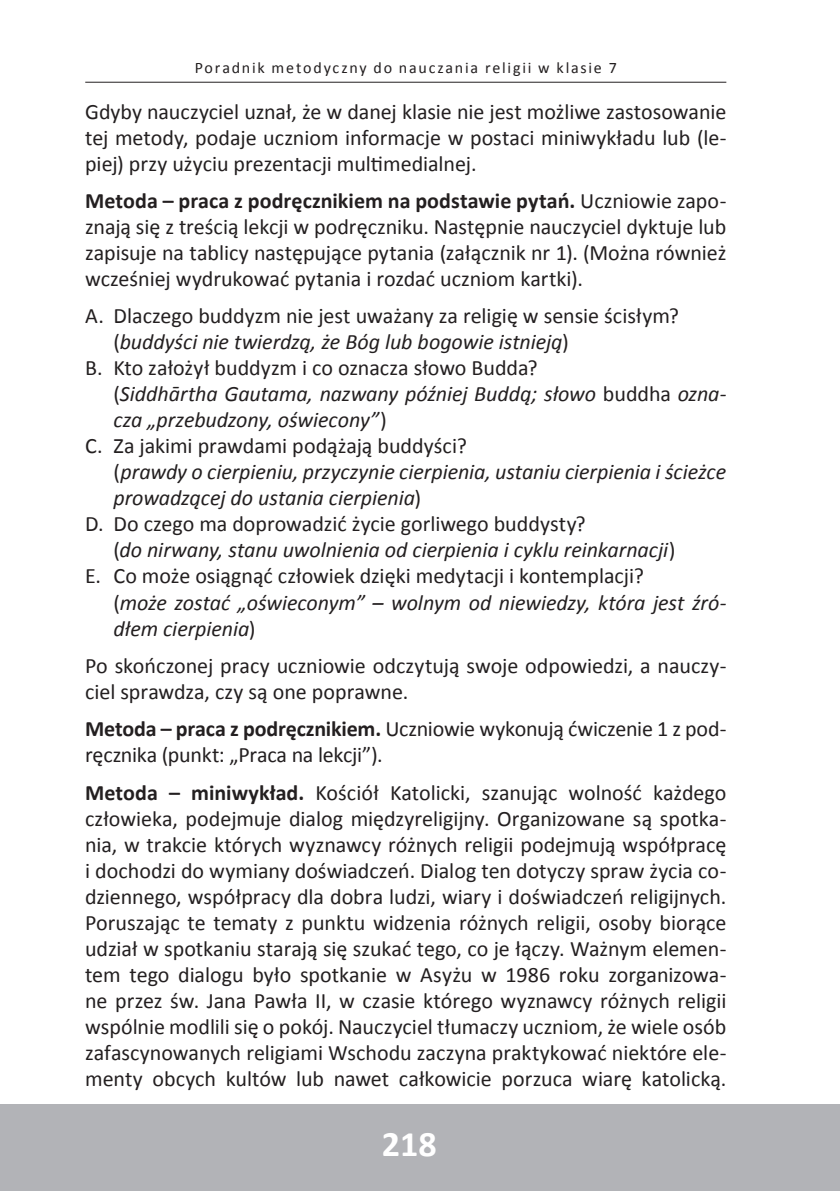
<style>
.page{position:relative;width:840px;height:1191px;background:#fff}
.page>*{position:absolute;margin:0;border:0;box-sizing:border-box;transform-origin:0 0}
.t1{font:700 36px "Calibri";color:#fff}
.t2{font:22px/26px "Calibri";color:#231f20;text-align:justify}
.t3{font:italic 22px "Calibri";letter-spacing:-.005em;color:#231f20}
.t4{font:16px "Calibri";letter-spacing:.11em;color:#231f20}
.s1{font-weight:700}
.s2{font-style:normal}
</style>
<div class="page">
<div style="left:0;top:1104px;width:839px;height:87px;background:#b2b3b7"></div>
<hr style="left:85px;top:82px;width:641px;height:1px;background:#231f20">
<p class="t4" style="left:194px;top:58px;width:423px">Poradnik metodyczny do nauczania religii w klasie 7</p>
<p class="t2" style="left:85px;top:98px;width:642px">Gdyby nauczyciel uznał, że w danej klasie nie jest możliwe zastosowanie tej metody, podaje uczniom informacje w postaci miniwykładu lub (le&shy;piej) przy użyciu prezentacji multimedialnej.</p>
<p class="t2" style="left:85px;top:188px;width:642px"><span class="s1">Metoda – praca z podręcznikiem na podstawie pytań.</span> Uczniowie zapo&shy;znają się z treścią lekcji w podręczniku. Następnie nauczyciel dyktuje lub zapisuje na tablicy następujące pytania (załącznik nr 1). (Można również wcześniej wydrukować pytania i rozdać uczniom kartki).</p>
<p class="t2" style="left:85px;top:303px;width:595px">A. Dlaczego buddyzm nie jest uważany za religię w sensie ścisłym?</p>
<p class="t3" style="left:113px;top:327px;width:456px"><span class="s2">(</span>buddyści nie twierdzą, że Bóg lub bogowie istnieją<span class="s2">)</span></p>
<p class="t2" style="left:85px;top:355px;width:454px">B. Kto założył buddyzm i co oznacza słowo Budda?</p>
<p class="t3" style="left:113px;top:379px;width:614px"><span class="s2">(</span>Siddhārtha Gautama, nazwany później Buddą; słowo <span class="s2">buddha</span> ozna-</p>
<p class="t3" style="left:113px;top:405px;width:275px">cza „przebudzony, oświecony”<span class="s2">)</span></p>
<p class="t2" style="left:85px;top:433px;width:383px">C. Za jakimi prawdami podążają buddyści?</p>
<p class="t3" style="left:113px;top:457px;width:614px"><span class="s2">(</span>prawdy o cierpieniu, przyczynie cierpienia, ustaniu cierpienia i ścieżce</p>
<p class="t3" style="left:113px;top:483px;width:309px">prowadzącej do ustania cierpienia<span class="s2">)</span></p>
<p class="t2" style="left:85px;top:511px;width:501px">D. Do czego ma doprowadzić życie gorliwego buddysty?</p>
<p class="t3" style="left:113px;top:535px;width:563px"><span class="s2">(</span>do nirwany, stanu uwolnienia od cierpienia i cyklu reinkarnacji<span class="s2">)</span></p>
<p class="t2" style="left:85px;top:563px;width:560px">E. Co może osiągnąć człowiek dzięki medytacji i kontemplacji?</p>
<p class="t3" style="left:113px;top:587px;width:614px"><span class="s2">(</span>może zostać „oświeconym” – wolnym od niewiedzy, która jest źró-</p>
<p class="t3" style="left:113px;top:613px;width:143px">dłem cierpienia<span class="s2">)</span></p>
<p class="t2" style="left:85px;top:652px;width:642px">Po skończonej pracy uczniowie odczytują swoje odpowiedzi, a nauczy&shy;ciel sprawdza, czy są one poprawne.</p>
<p class="t2" style="left:85px;top:716px;width:642px"><span class="s1">Metoda – praca z podręcznikiem.</span> Uczniowie wykonują ćwiczenie 1 z pod&shy;ręcznika (punkt: „Praca na lekcji”).</p>
<p class="t2" style="left:85px;top:779px;width:642px"><span class="s1">Metoda – miniwykład.</span> Kościół Katolicki, szanując wolność każdego człowieka, podejmuje dialog międzyreligijny. Organizowane są spotka&shy;nia, w trakcie których wyznawcy różnych religii podejmują współpracę i dochodzi do wymiany doświadczeń. Dialog ten dotyczy spraw życia co&shy;dziennego, współpracy dla dobra ludzi, wiary i doświadczeń religijnych.<br>Poruszając te tematy z punktu widzenia różnych religii, osoby biorące udział w spotkaniu starają się szukać tego, co je łączy. Ważnym elemen&shy;tem tego dialogu było spotkanie w Asyżu w 1986 roku zorganizowa&shy;ne przez św. Jana Pawła II, w czasie którego wyznawcy różnych religii wspólnie modlili się o pokój. Nauczyciel tłumaczy uczniom, że wiele osób zafascynowanych religiami Wschodu zaczyna praktykować niektóre ele&shy;menty obcych kultów lub nawet całkowicie porzuca wiarę katolicką.</p>
<p class="t1" style="left:382px;top:1120px;width:56px">218</p>
</div>
